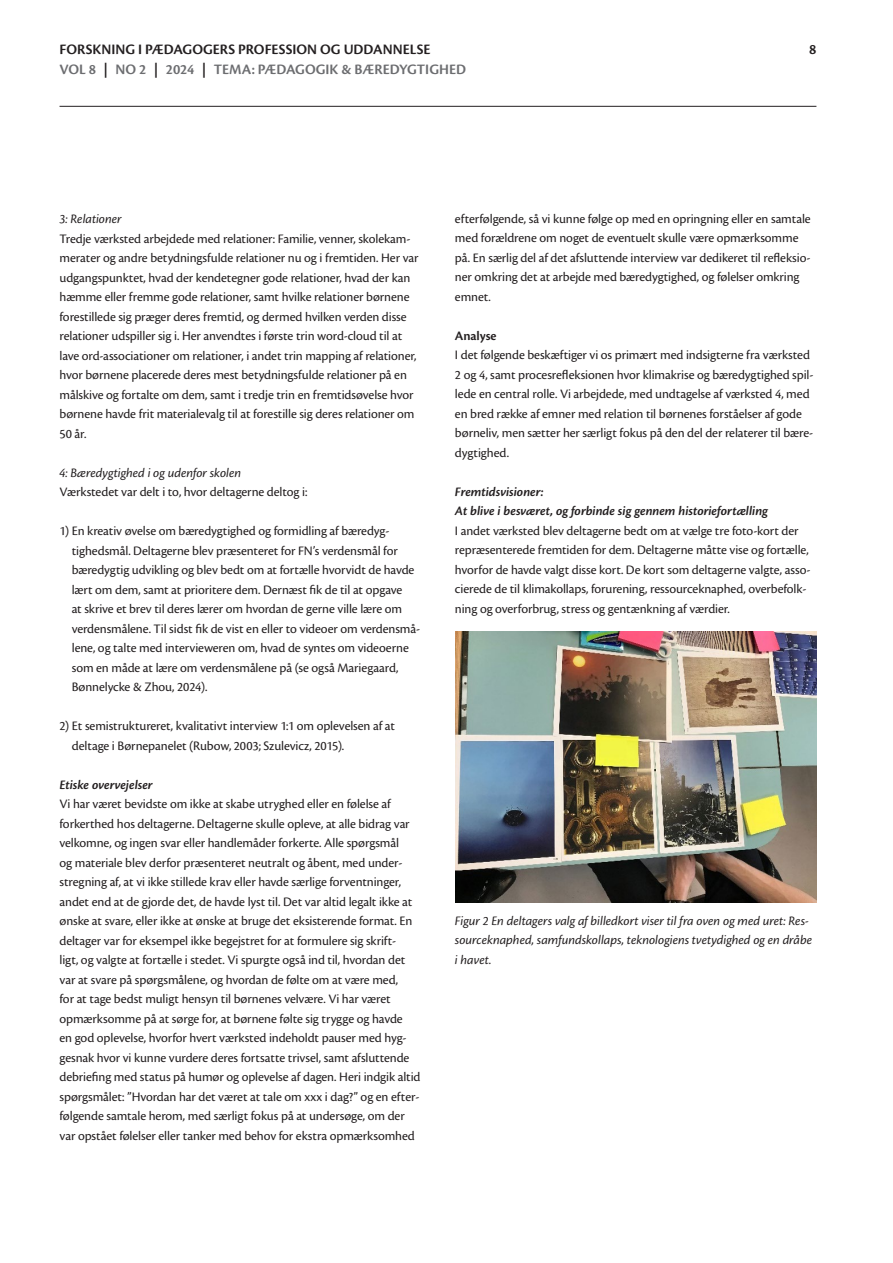
<style>
.page{position:relative;width:893px;height:1263px;background:#fff}
.page>*{position:absolute;margin:0;border:0;box-sizing:border-box;transform-origin:0 0}
.t1{font:600 15px "Cronos Pro";color:#231f20}
.t2{font:600 15px "Cronos Pro";color:#6c6d70}
.t3{font:13.5px/19.5px "Cronos Pro";letter-spacing:-.005em;color:#231f20}
.t4{font:italic 13.5px/19.5px "Cronos Pro";color:#231f20}
.t5{font:italic 600 13.5px/19.5px "Cronos Pro";letter-spacing:-.005em;color:#231f20}
.t6{font:600 13.5px "Cronos Pro";letter-spacing:-.005em;color:#231f20}
.s1{color:#231f20}
</style>
<div class="page">
<hr style="left:60px;top:106px;width:756px;height:1px;background:#231f20">
<img style="left:455px;top:631px;width:361px;height:271px">
<p class="t1" style="left:60px;top:41px;width:373px">FORSKNING I PÆDAGOGERS PROFESSION OG UDDANNELSE</p>
<p class="t1" style="left:809px;top:41px;width:9px">8</p>
<p class="t2" style="left:60px;top:60px;width:408px">VOL 8 <span class="s1">|</span> NO 2 <span class="s1">|</span> 2024 <span class="s1">|</span> TEMA: PÆDAGOGIK &amp; BÆREDYGTIGHED</p>
<p class="t4" style="left:60px;top:209px;width:64px">3: Relationer</p>
<p class="t3" style="left:60px;top:229px;width:361px">Tredje værksted arbejdede med relationer: Familie, venner, skolekam&shy;merater og andre betydningsfulde relationer nu og i fremtiden. Her var udgangspunktet, hvad der kendetegner gode relationer, hvad der kan hæmme eller fremme gode relationer, samt hvilke relationer børnene forestillede sig præger deres fremtid, og dermed hvilken verden disse relationer udspiller sig i. Her anvendtes i første trin word-cloud til at lave ord-associationer om relationer, i andet trin mapping af relationer, hvor børnene placerede deres mest betydningsfulde relationer på en målskive og fortalte om dem, samt i tredje trin en fremtidsøvelse hvor børnene havde frit materialevalg til at forestille sig deres relationer om 50 år.</p>
<p class="t4" style="left:60px;top:463px;width:183px">4: Bæredygtighed i og udenfor skolen</p>
<p class="t3" style="left:60px;top:482px;width:249px">Værkstedet var delt i to, hvor deltagerne deltog i:</p>
<p class="t3" style="left:72px;top:521px;width:350px;text-indent:-12px">1) En kreativ øvelse om bæredygtighed og formidling af bæredyg&shy;tighedsmål. Deltagerne blev præsenteret for FN’s verdensmål for bæredygtig udvikling og blev bedt om at fortælle hvorvidt de havde lært om dem, samt at prioritere dem. Dernæst fik de til at opgave<br>at skrive et brev til deres lærer om hvordan de gerne ville lære om verdensmålene. Til sidst fik de vist en eller to videoer om verdensmå&shy;lene, og talte med intervieweren om, hvad de syntes om videoerne som en måde at lære om verdensmålene på (se også Mariegaard, Bønnelycke &amp; Zhou, 2024).</p>
<p class="t3" style="left:72px;top:716px;width:325px;text-indent:-12px">2) Et semistruktureret, kvalitativt interview 1:1 om oplevelsen af at deltage i Børnepanelet (Rubow, 2003; Szulevicz, 2015).</p>
<p class="t5" style="left:60px;top:775px;width:95px">Etiske overvejelser</p>
<p class="t3" style="left:60px;top:794px;width:362px">Vi har været bevidste om ikke at skabe utryghed eller en følelse af forkerthed hos deltagerne. Deltagerne skulle opleve, at alle bidrag var velkomne, og ingen svar eller handlemåder forkerte. Alle spørgsmål<br>og materiale blev derfor præsenteret neutralt og åbent, med under&shy;stregning af, at vi ikke stillede krav eller havde særlige forventninger, andet end at de gjorde det, de havde lyst til. Det var altid legalt ikke at ønske at svare, eller ikke at ønske at bruge det eksisterende format. En deltager var for eksempel ikke begejstret for at formulere sig skrift-<br>ligt, og valgte at fortælle i stedet. Vi spurgte også ind til, hvordan det var at svare på spørgsmålene, og hvordan de følte om at være med,<br>for at tage bedst muligt hensyn til børnenes velvære. Vi har været opmærksomme på at sørge for, at børnene følte sig trygge og havde<br>en god oplevelse, hvorfor hvert værksted indeholdt pauser med hyg&shy;gesnak hvor vi kunne vurdere deres fortsatte trivsel, samt afsluttende debriefing med status på humør og oplevelse af dagen. Heri indgik altid spørgsmålet: ”Hvordan har det været at tale om xxx i dag?” og en efter&shy;følgende samtale herom, med særligt fokus på at undersøge, om der var opstået følelser eller tanker med behov for ekstra opmærksomhed</p>
<p class="t3" style="left:455px;top:209px;width:357px">efterfølgende, så vi kunne følge op med en opringning eller en samtale med forældrene om noget de eventuelt skulle være opmærksomme på. En særlig del af det afsluttende interview var dedikeret til refleksio&shy;ner omkring det at arbejde med bæredygtighed, og følelser omkring emnet.</p>
<p class="t6" style="left:455px;top:328px;width:43px">Analyse</p>
<p class="t3" style="left:455px;top:345px;width:360px">I det følgende beskæftiger vi os primært med indsigterne fra værksted 2 og 4, samt procesrefleksionen hvor klimakrise og bæredygtighed spil&shy;lede en central rolle. Vi arbejdede, med undtagelse af værksted 4, med en bred række af emner med relation til børnenes forståelser af gode børneliv, men sætter her særligt fokus på den del der relaterer til bære&shy;dygtighed.</p>
<p class="t5" style="left:455px;top:482px;width:314px">Fremtidsvisioner:<br>At blive i besværet, og forbinde sig gennem historiefortælling</p>
<p class="t3" style="left:455px;top:521px;width:357px">I andet værksted blev deltagerne bedt om at vælge tre foto-kort der repræsenterede fremtiden for dem. Deltagerne måtte vise og fortælle, hvorfor de havde valgt disse kort. De kort som deltagerne valgte, asso&shy;cierede de til klimakollaps, forurening, ressourceknaphed, overbefolk&shy;ning og overforbrug, stress og gentænkning af værdier.</p>
<p class="t4" style="left:455px;top:911px;width:359px">Figur 2 En deltagers valg af billedkort viser til fra oven og med uret: Res&shy;sourceknaphed, samfundskollaps, teknologiens tvetydighed og en dråbe i havet.</p>
</div>
